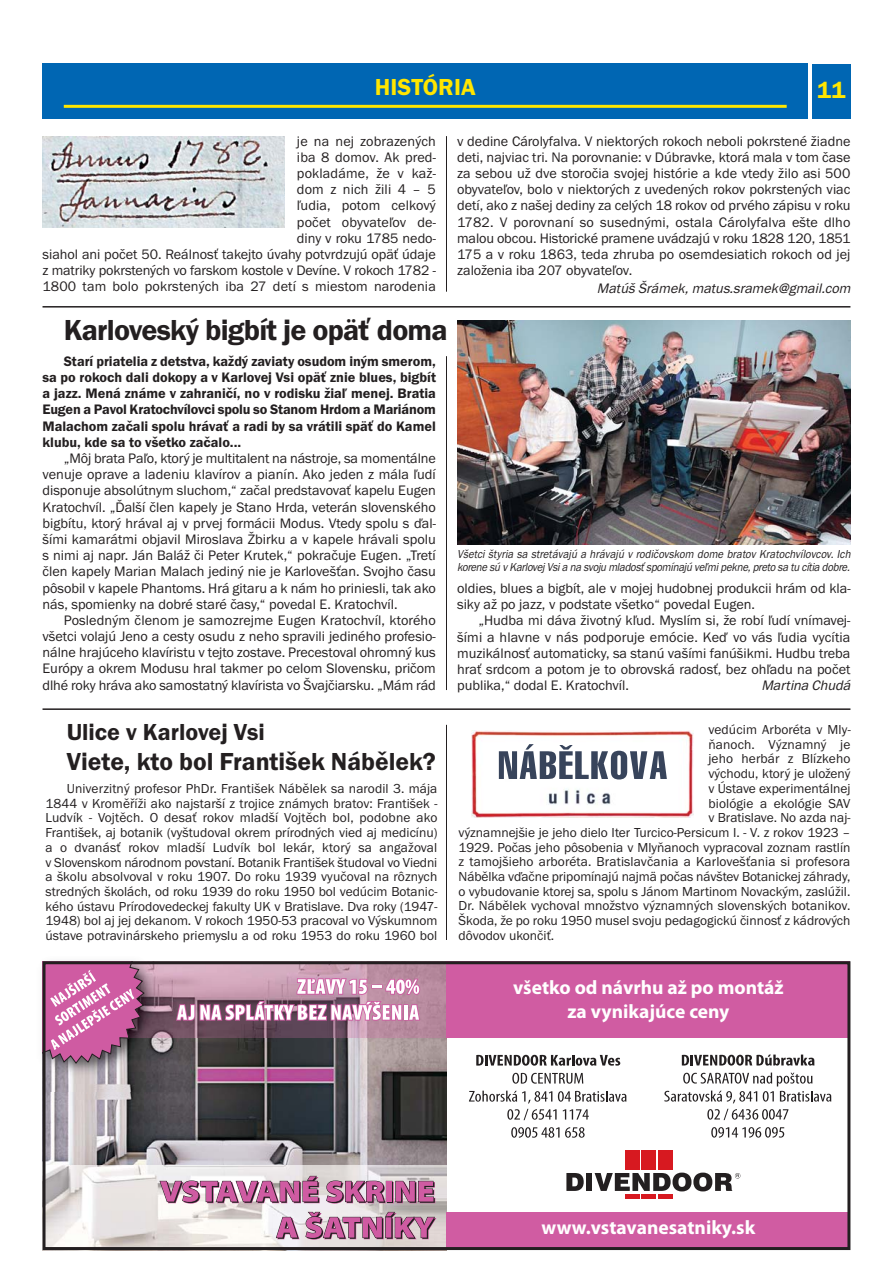
<style>
.page{position:relative;width:893px;height:1276px;background:#fff}
.page>*{position:absolute;margin:0;border:0;box-sizing:border-box;transform-origin:0 0}
.t1{font:600 30px "Franklin Got Itc TCE";letter-spacing:-.025em;color:#231f20}
.t2{font:600 25.5px "Franklin Got Itc TCE";color:#231f20}
.t3{font:600 24px "Franklin Got Itc TCE";color:#231f20}
.t4{font:600 24px "Franklin Got Itc TCE";color:#ffe600}
.t5{font:700 19.5px/23.4px "Myriad Pro";color:#fff;text-align:center}
.t6{font:14.25px/16.2px "Franklin Got Itc TCE";color:#231f20;text-align:justify}
.t7{font:600 14.25px/16.2px "Franklin Got Itc TCE";color:#231f20;text-align:justify}
.t8{font:italic 14.25px "Franklin Got Itc TCE";color:#231f20}
.t9{font:13.5px/14.7px "Franklin Got Itc TCE";color:#231f20;text-align:justify}
.t10{font:italic 12px/13.5px "Franklin Got Itc TCE";letter-spacing:-.02em;color:#231f20;scale:.9 1}
</style>
<div class="page">
<div style="left:43px;top:64px;width:765px;height:55px;background:#0066b3"></div>
<hr style="left:64px;top:105px;width:723px;height:3px;background:#ffe600">
<div style="left:812px;top:64px;width:38px;height:54px;background:#0066b3"></div>
<hr style="left:446px;top:136px;width:1px;height:156px;background:#231f20">
<img style="left:43px;top:137px;width:242px;height:90px">
<hr style="left:43px;top:306px;width:807px;height:1px;background:#231f20">
<hr style="left:43px;top:708px;width:807px;height:2px;background:#231f20">
<hr style="left:446px;top:356px;width:1px;height:334px;background:#231f20">
<hr style="left:446px;top:725px;width:1px;height:215px;background:#231f20">
<img style="left:47px;top:1037px;width:399px;height:128px">
<img style="left:47px;top:1165px;width:399px;height:81px">
<svg style="left:388px;top:1182px;width:5px;height:20px"></svg>
<svg style="left:159px;top:1175px;width:161px;height:28px;background:#c28dad"></svg>
<svg style="left:326px;top:1180px;width:60px;height:23px"></svg>
<div style="left:386px;top:1181px;width:6px;height:20px;background:#cf5ba2"></div>
<svg style="left:395px;top:1180px;width:41px;height:23px"></svg>
<svg style="left:276px;top:1211px;width:160px;height:28px;background:#bf8ba9"></svg>
<svg style="left:476px;top:1054px;width:144px;height:11px"></svg>
<svg style="left:512px;top:1072px;width:71px;height:11px"></svg>
<svg style="left:469px;top:1090px;width:157px;height:30px"></svg>
<svg style="left:511px;top:1127px;width:74px;height:10px"></svg>
<svg style="left:682px;top:1054px;width:132px;height:11px"></svg>
<svg style="left:664px;top:1072px;width:167px;height:48px"></svg>
<svg style="left:711px;top:1127px;width:73px;height:10px"></svg>
<svg style="left:566px;top:1173px;width:18px;height:18px"></svg>
<div style="left:586px;top:1173px;width:6px;height:18px;background:#231f20"></div>
<div style="left:625px;top:1150px;width:15px;height:19px;background:#d71920"></div>
<div style="left:641px;top:1150px;width:15px;height:19px;background:#d71920"></div>
<div style="left:658px;top:1150px;width:14px;height:19px;background:#d71920"></div>
<hr style="left:625px;top:1194px;width:15px;height:4px;background:#d71920">
<hr style="left:641px;top:1194px;width:15px;height:4px;background:#d71920">
<hr style="left:658px;top:1194px;width:14px;height:4px;background:#d71920">
<svg style="left:595px;top:1172px;width:145px;height:19px"></svg>
<img style="left:172px;top:965px;width:274px;height:72px">
<svg style="left:175px;top:965px;width:246px;height:86px;background:#aa879a"></svg>
<img style="left:42px;top:961px;width:130px;height:130px">
<svg style="left:47px;top:965px;width:98px;height:99px;background:#bd6d9e"></svg>
<div style="left:446px;top:961px;width:404px;height:76px;background:#d05ca2"></div>
<div style="left:446px;top:1212px;width:404px;height:38px;background:#d05ca2"></div>
<div style="left:43px;top:961px;width:807px;height:289px;border:3px solid #231f20"></div>
<img style="left:457px;top:320px;width:393px;height:224px">
<img style="left:472px;top:730px;width:222px;height:88px">
<img style="left:499px;top:744px;width:168px;height:35px">
<h3 class="t4" style="left:375px;top:79px;width:102px">HISTÓRIA</h3>
<h3 class="t4" style="left:817px;top:82px;width:30px">11</h3>
<p class="t6" style="left:43px;top:134px;width:395px;text-align:right">je na nej zobrazených<br>iba 8 domov. Ak pred-<br>pokladáme, že v kaž-<br>dom z nich žili 4 – 5<br>ľudia, potom celkový<br>počet obyvateľov de-<br>diny v roku 1785 nedo-<br>siahol ani počet 50. Reálnosť takejto úvahy potvrdzujú opäť údaje z matriky pokrstených vo farskom kostole v Devíne. V rokoch 1782 - 1800 tam bolo pokrstených iba 27 detí s miestom narodenia</p>
<p class="t6" style="left:457px;top:134px;width:395px">v dedine Cárolyfalva. V niektorých rokoch neboli pokrstené žiadne deti, najviac tri. Na porovnanie: v Dúbravke, ktorá mala v tom čase za sebou už dve storočia svojej histórie a kde vtedy žilo asi 500 obyvateľov, bolo v niektorých z uvedených rokov pokrstených viac detí, ako z našej dediny za celých 18 rokov od prvého zápisu v roku 1782. V porovnaní so susednými, ostala Cárolyfalva ešte dlho malou obcou. Historické pramene uvádzajú v roku 1828 120, 1851<br>175 a v roku 1863, teda zhruba po osemdesiatich rokoch od jej založenia iba 207 obyvateľov.</p>
<p class="t8" style="left:597px;top:284px;width:258px">Matúš Šrámek, matus.sramek@gmail.com</p>
<h1 class="t1" style="left:64px;top:320px;width:385px">Karloveský bigbít je opäť doma</h1>
<p class="t7" style="left:43px;top:354px;width:395px;text-indent:21px">Starí priatelia z detstva, každý zaviaty osudom iným smerom, sa po rokoch dali dokopy a v Karlovej Vsi opäť znie blues, bigbít a jazz. Mená známe v zahraničí, no v rodisku žiaľ menej. Bratia Eugen a Pavol Kratochvílovci spolu so Stanom Hrdom a Mariánom Malachom začali spolu hrávať a radi by sa vrátili späť do Kamel klubu, kde sa to všetko začalo...</p>
<p class="t6" style="left:43px;top:451px;width:395px;text-indent:21px">„Môj brata Paľo, ktorý je multitalent na nástroje, sa momentálne venuje oprave a ladeniu klavírov a pianín. Ako jeden z mála ľudí disponuje absolútnym sluchom,“ začal predstavovať kapelu Eugen Kratochvíl. „Ďalší člen kapely je Stano Hrda, veterán slovenského bigbítu, ktorý hrával aj v prvej formácii Modus. Vtedy spolu s ďal&shy;šími kamarátmi objavil Miroslava Žbirku a v kapele hrávali spolu s nimi aj napr. Ján Baláž či Peter Krutek,“ pokračuje Eugen. „Tretí člen kapely Marian Malach jediný nie je Karlovešťan. Svojho času pôsobil v kapele Phantoms. Hrá gitaru a k nám ho priniesli, tak ako nás, spomienky na dobré staré časy,“ povedal E. Kratochvíl.</p>
<p class="t6" style="left:43px;top:613px;width:395px;text-indent:21px">Posledným členom je samozrejme Eugen Kratochvíl, ktorého všetci volajú Jeno a cesty osudu z neho spravili jediného profesio&shy;nálne hrajúceho klavíristu v tejto zostave. Precestoval ohromný kus Európy a okrem Modusu hral takmer po celom Slovensku, pričom dlhé roky hráva ako samostatný klavírista vo Švajčiarsku. „Mám rád</p>
<p class="t10" style="left:457px;top:548px;width:441px">Všetci šty ria sa stretávaj ú a hrávaj ú v rodičovskom dome bratov Kratochvílovcov. Ich korene sú v Karlovej Vsia na svoj u mladosť spomínaj ú veľmipekne,preto sa tu cítia dobre.</p>
<p class="t6" style="left:457px;top:581px;width:395px">oldies, blues a bigbít, ale v mojej hudobnej produkcii hrám od kla&shy;siky až po jazz, v podstate všetko“ povedal Eugen.</p>
<p class="t6" style="left:457px;top:614px;width:395px;text-indent:21px">„Hudba mi dáva životný kľud. Myslím si, že robí ľudí vnímavej&shy;šími a hlavne v nás podporuje emócie. Keď vo vás ľudia vycítia muzikálnosť automaticky, sa stanú vašími fanúšikmi. Hudbu treba hrať srdcom a potom je to obrovská radosť, bez ohľadu na počet publika,“ dodal E. Kratochvíl.</p>
<p class="t8" style="left:761px;top:680px;width:93px">Martina Chudá</p>
<h3 class="t3" style="left:67px;top:724px;width:200px">Ulice v Karlovej Vsi</h3>
<h2 class="t2" style="left:67px;top:753px;width:371px">Viete, kto bol František Nábělek?</h2>
<p class="t9" style="left:45px;top:782px;width:393px;text-indent:21px">Univerzitný profesor PhDr. František Nábělek sa narodil 3. mája 1844 v Kroměříži ako najstarší z trojice známych bratov: František - Ludvík - Vojtěch. O desať rokov mladší Vojtěch bol, podobne ako František, aj botanik (vyštudoval okrem prírodných vied aj medicínu) a o dvanásť rokov mladší Ludvík bol lekár, ktorý sa angažoval v Slovenskom národnom povstaní. Botanik František študoval vo Viedni a školu absolvoval v roku 1907. Do roku 1939 vyučoval na rôznych stredných školách, od roku 1939 do roku 1950 bol vedúcim Botanic&shy;kého ústavu Prírodovedeckej fakulty UK v Bratislave. Dva roky (1947- 1948) bol aj jej dekanom. V rokoch 1950-53 pracoval vo Výskumnom ústave potravinárskeho priemyslu a od roku 1953 do roku 1960 bol</p>
<p class="t9" style="left:708px;top:723px;width:144px">vedúcim Arboréta v Mly-</p>
<p class="t9" style="left:708px;top:738px;width:144px">ňanoch. Významný je</p>
<p class="t9" style="left:708px;top:753px;width:144px">jeho herbár z Blízkeho</p>
<p class="t9" style="left:708px;top:767px;width:144px">východu, ktorý je uložený</p>
<p class="t9" style="left:708px;top:782px;width:143px">v Ústave experimentálnej</p>
<p class="t9" style="left:708px;top:797px;width:144px">biológie a ekológie SAV</p>
<p class="t9" style="left:708px;top:811px;width:144px">v Bratislave. No azda naj-</p>
<p class="t9" style="left:459px;top:826px;width:393px">význa mnejšie je jeho dielo Iter Turcico-Persicum I. - V. z rokov 1923 –</p>
<p class="t9" style="left:459px;top:841px;width:393px">1929. Počas jeho pôsobenia v Mlyňanoch vypracoval zoznam rastlín</p>
<p class="t9" style="left:459px;top:855px;width:393px">z tamojšieho arboréta. Bratislavčania a Karlovešťania si profesora</p>
<p class="t9" style="left:459px;top:870px;width:393px">Nábělka vďačne pripomínajú najmä počas návštev Botanickej záhrady,</p>
<p class="t9" style="left:459px;top:885px;width:393px">o vybudovanie ktorej sa, spolu s Jánom Martinom Novackým, zaslúžil.</p>
<p class="t9" style="left:459px;top:900px;width:393px">Dr. Nábělek vychoval množstvo významných slovenských botanikov.</p>
<p class="t9" style="left:459px;top:914px;width:393px">Škoda, že po roku 1950 musel svoju pedagogickú činnosť z kádrových</p>
<p class="t9" style="left:459px;top:929px;width:97px">dôvodov ukončiť.</p>
<h3 class="t5" style="left:513px;top:976px;width:272px">všetko od návrhu až po montáž za vynikajúce ceny</h3>
<h3 class="t5" style="left:542px;top:1216px;width:215px">www.vstavanesatniky.sk</h3>
</div>
